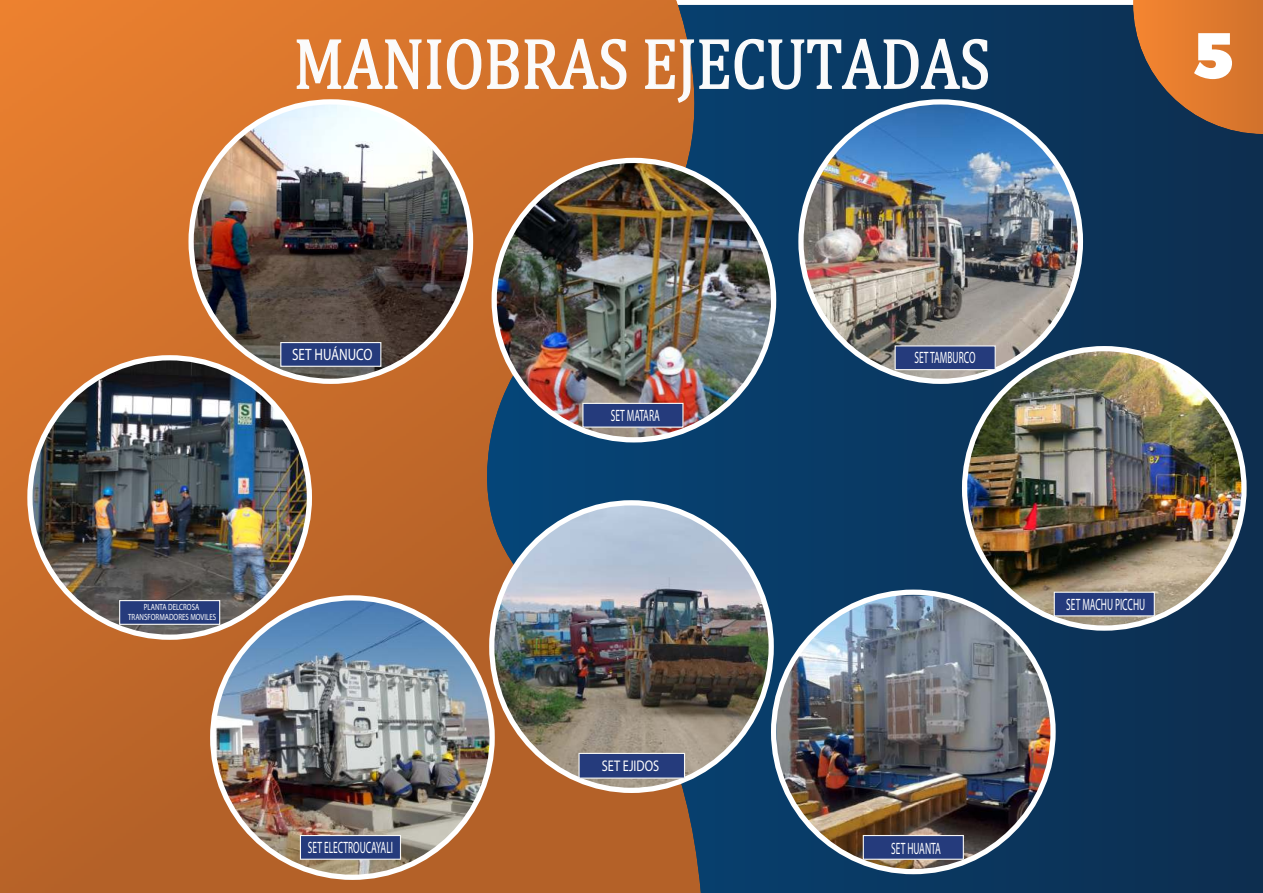
<style>
.page{position:relative;width:1263px;height:893px;background:#fff}
.page>*{position:absolute;margin:0;border:0;box-sizing:border-box;transform-origin:0 0}
.t1{font:72px "Cambria";color:#fbfbfb;scale:.85 1}
.t2{font:16.5px "Myriad Pro";color:#fff;scale:.57 1}
.t3{font:16.5px "Myriad Pro";color:#fff;scale:.79 1}
.t4{font:15.45px "Myriad Pro";color:#fff;scale:.79 1}
.t5{font:9px/10.8px "Myriad Pro";color:#fff;text-align:center;scale:.77 1}
</style>
<div class="page">
<img style="left:702px;top:5px;width:561px;height:888px">
<img style="left:1133px;top:0;width:130px;height:134px">
<svg style="left:1194px;top:33px;width:38px;height:46px"></svg>
<img style="left:0;top:0;width:702px;height:893px">
<svg style="left:296px;top:38px;width:331px;height:52px;background:#dc8e55"></svg>
<svg style="left:644px;top:38px;width:345px;height:66px;background:#44607a"></svg>
<img style="left:776px;top:596px;width:277px;height:276px">
<div style="left:863px;top:835px;width:101px;height:25px;background:#253b7c;border:1px solid #f7f7f6"></div>
<img style="left:191px;top:102px;width:279px;height:279px;border-radius:140px">
<div style="left:280px;top:342px;width:101px;height:25px;background:#253b7c;border:1px solid #f7f7f6"></div>
<img style="left:213px;top:598px;width:279px;height:279px;border-radius:140px">
<div style="left:300px;top:835px;width:101px;height:25px;background:#253b7c;border:1px solid #f7f7f6"></div>
<img style="left:30px;top:358px;width:279px;height:279px;border-radius:140px">
<div style="left:119px;top:600px;width:101px;height:25px;background:#253b7c;border:1px solid #f7f7f6"></div>
<img style="left:492px;top:503px;width:279px;height:287px">
<div style="left:578px;top:753px;width:107px;height:26px;background:#253b7c;border:1px solid #f7f7f6"></div>
<img style="left:964px;top:349px;width:280px;height:279px;border-radius:140px">
<div style="left:1054px;top:592px;width:101px;height:24px;background:#253b7c;border:1px solid #f7f7f6"></div>
<img style="left:801px;top:102px;width:279px;height:279px;border-radius:140px">
<div style="left:894px;top:345px;width:102px;height:25px;background:#253b7c;border:1px solid #f7f7f6"></div>
<img style="left:494px;top:160px;width:280px;height:280px;border-radius:140px">
<div style="left:582px;top:403px;width:101px;height:25px;background:#253b7c;border:1px solid #f7f7f6"></div>
<h1 class="t1" style="left:294px;top:26px;width:820px">MANIOBRAS EJECUTADAS</h1>
<p class="t3" style="left:292px;top:346px;width:103px">SET HUÁNUCO</p>
<p class="t5" style="left:128px;top:601px;width:116px">PLANTA DELCROSA<br>TRANSFORMADORES MOVILES</p>
<p class="t2" style="left:308px;top:839px;width:151px">SET ELECTROUCAYALI</p>
<p class="t2" style="left:611px;top:407px;width:88px">SET MATARA</p>
<p class="t4" style="left:602px;top:758px;width:74px">SET EJIDOS</p>
<p class="t2" style="left:914px;top:349px;width:108px">SET TAMBURCO</p>
<p class="t2" style="left:891px;top:840px;width:89px">SET HUANTA</p>
<p class="t2" style="left:1066px;top:596px;width:140px">SET MACHU PICCHU</p>
</div>
